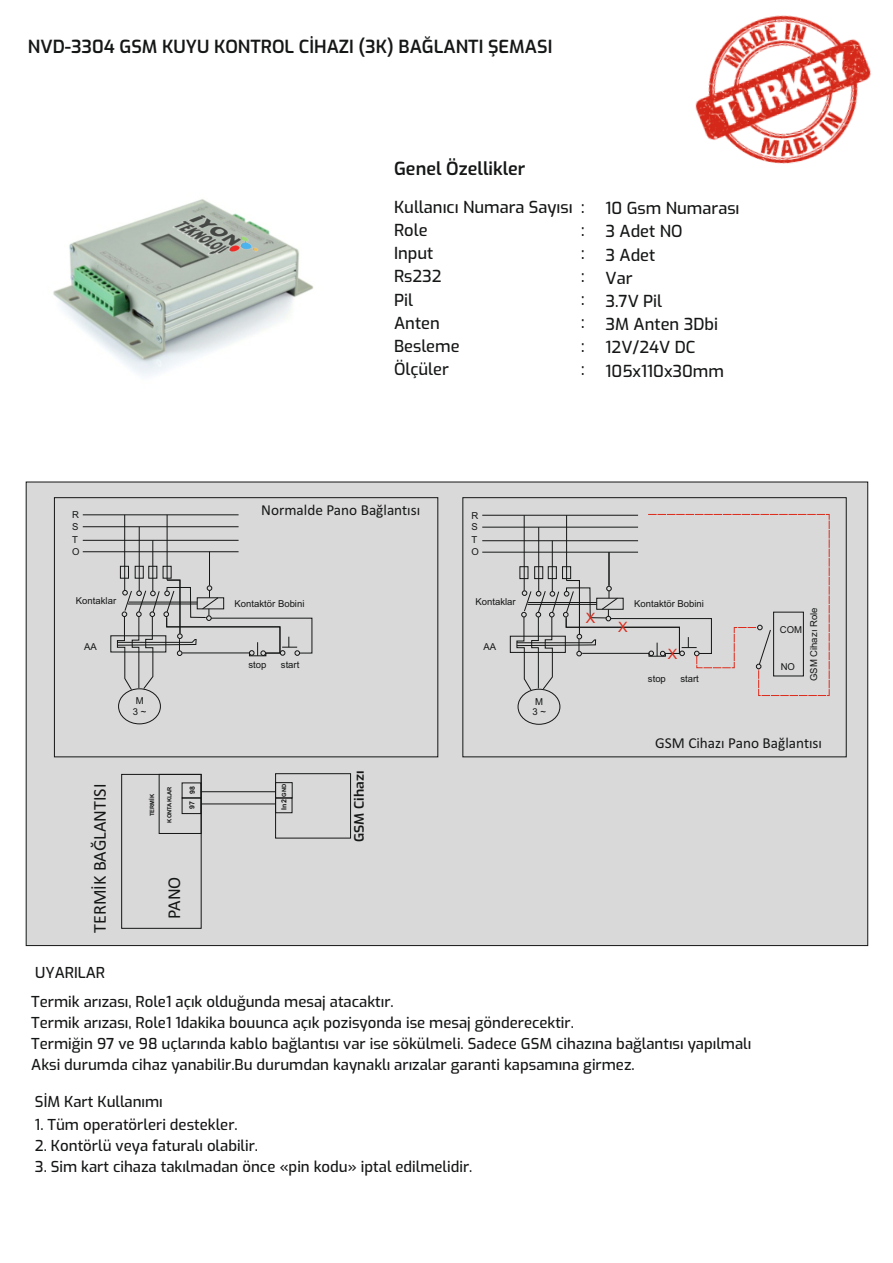
<style>
.page{position:relative;width:893px;height:1263px;background:#fff}
.page>*{position:absolute;margin:0;border:0;box-sizing:border-box;transform-origin:0 0}
.t1{font:18.15px "Calibri";color:#151616}
.t2{font:600 18px "Exo";color:#151616}
.t3{font:500 16.5px/23.1px "Exo";color:#151616}
.t4{font:15.3px "Calibri";color:#151616}
.t5{font:500 15px/21px "Exo";color:#151616}
.t6{font:14.25px "Arial";color:#dd2b1c}
.t7{font:600 12.9px "Exo";color:#151616;scale:1.08 1}
.t8{font:9.6px/11.7px "Arial";color:#151616}
.t9{font:700 7.05px "Arial";color:#151616}
.t10{font:700 5.7px "Arial";color:#151616}
.s1{font-size:5.7px}
</style>
<div class="page">
<img style="left:53px;top:199px;width:261px;height:177px">
<div style="left:25px;top:481px;width:844px;height:465px;background:#d9d9da"></div>
<img style="left:695px;top:15px;width:176px;height:149px">
<div style="left:121px;top:774px;width:81px;height:155px;border:1px solid #151616"></div>
<div style="left:275px;top:773px;width:76px;height:65px;border:1px solid #151616"></div>
<div style="left:159px;top:774px;width:43px;height:60px;border:1px solid #151616"></div>
<div style="left:182px;top:797px;width:19px;height:17px;border:1px solid #151616"></div>
<div style="left:182px;top:782px;width:19px;height:16px;border:1px solid #151616"></div>
<div style="left:275px;top:797px;width:17px;height:16px;border:1px solid #151616"></div>
<div style="left:275px;top:782px;width:18px;height:16px;border:1px solid #151616"></div>
<hr style="left:201px;top:803px;width:75px;height:1px;background:#151616">
<hr style="left:201px;top:791px;width:75px;height:1px;background:#151616">
<hr style="left:83px;top:514px;width:156px;height:1px;background:#151616">
<hr style="left:83px;top:526px;width:156px;height:1px;background:#151616">
<hr style="left:83px;top:540px;width:156px;height:1px;background:#151616">
<hr style="left:83px;top:551px;width:156px;height:1px;background:#151616">
<hr style="left:124px;top:515px;width:1px;height:75px;background:#151616">
<hr style="left:139px;top:527px;width:1px;height:64px;background:#151616">
<hr style="left:152px;top:540px;width:1px;height:51px;background:#151616">
<hr style="left:167px;top:515px;width:1px;height:65px;background:#151616">
<hr style="left:209px;top:552px;width:1px;height:33px;background:#151616">
<div style="left:120px;top:566px;width:9px;height:13px;border:1px solid #151616"></div>
<div style="left:135px;top:566px;width:9px;height:13px;border:1px solid #151616"></div>
<div style="left:148px;top:566px;width:9px;height:13px;border:1px solid #151616"></div>
<div style="left:163px;top:566px;width:9px;height:13px;border:1px solid #151616"></div>
<div style="left:118px;top:688px;width:43px;height:36px;border:1px solid #151616;border-radius:50%"></div>
<div style="left:110px;top:635px;width:56px;height:17px;border:1px solid #151616"></div>
<svg style="left:117px;top:579px;width:196px;height:112px;background:#c9c9ca"></svg>
<div style="left:54px;top:497px;width:384px;height:260px;border:1px solid #151616"></div>
<hr style="left:482px;top:515px;width:156px;height:1px;background:#151616">
<hr style="left:482px;top:527px;width:156px;height:1px;background:#151616">
<hr style="left:482px;top:540px;width:156px;height:1px;background:#151616">
<hr style="left:482px;top:552px;width:156px;height:1px;background:#151616">
<div style="left:518px;top:689px;width:42px;height:36px;border:1px solid #151616;border-radius:50%"></div>
<div style="left:510px;top:636px;width:56px;height:17px;border:1px solid #151616"></div>
<svg style="left:516px;top:514px;width:314px;height:182px;background:#cecdce"></svg>
<div style="left:462px;top:497px;width:385px;height:260px;border:1px solid #151616"></div>
<p class="t2" style="left:28px;top:35px;width:526px">NVD-3304 GSM KUYU KONTROL CİHAZI (3K) BAĞLANTI ŞEMASI</p>
<p class="t2" style="left:394px;top:157px;width:133px">Genel Özellikler</p>
<p class="t3" style="left:394px;top:196px;width:180px">Kullanıcı Numara Sayısı<br>Role<br>Input<br>Rs232<br>Pil<br>Anten<br>Besleme<br>Ölçüler</p>
<p class="t3" style="left:606px;top:197px;width:135px">10 Gsm Numarası<br>3 Adet NO<br>3 Adet<br>Var<br>3.7V Pil<br>3M Anten 3Dbi<br>12V/24V DC<br>105x110x30mm</p>
<p class="t3" style="left:581px;top:196px;width:5px;text-align:justify">: : : : : : : :</p>
<p class="t8" style="left:72px;top:510px;width:8px">R<br>S</p>
<p class="t8" style="left:72px;top:535px;width:9px">T<br>O</p>
<p class="t4" style="left:261px;top:504px;width:161px">Normalde Pano Bağlantısı</p>
<p class="t8" style="left:471px;top:510px;width:8px">R<br>S</p>
<p class="t8" style="left:471px;top:535px;width:9px">T<br>O</p>
<p class="t8" style="left:76px;top:596px;width:42px">Kontaklar</p>
<p class="t8" style="left:235px;top:598px;width:71px">Kontaktör Bobini</p>
<p class="t8" style="left:84px;top:642px;width:14px">AA</p>
<p class="t8" style="left:248px;top:660px;width:20px">stop</p>
<p class="t8" style="left:281px;top:660px;width:20px">start</p>
<p class="t8" style="left:475px;top:596px;width:42px">Kontaklar</p>
<p class="t8" style="left:634px;top:599px;width:71px">Kontaktör Bobini</p>
<p class="t8" style="left:484px;top:642px;width:14px">AA</p>
<p class="t6" style="left:586px;top:612px;width:11px">X</p>
<p class="t6" style="left:618px;top:622px;width:11px">X</p>
<p class="t6" style="left:668px;top:648px;width:11px">X</p>
<p class="t8" style="left:648px;top:673px;width:20px">stop</p>
<p class="t8" style="left:680px;top:673px;width:20px">start</p>
<p class="t8" style="left:780px;top:624px;width:24px">COM</p>
<p class="t8" style="left:781px;top:661px;width:16px">NO</p>
<p class="t8" style="left:809px;top:681px;width:75px;rotate:-90deg">GSM Cihazı Role</p>
<p class="t8" style="left:133px;top:696px;width:15px;line-height:10.6px">M<br>3 ~</p>
<p class="t8" style="left:532px;top:697px;width:15px;line-height:10.6px">M<br>3 ~</p>
<p class="t1" style="left:92px;top:933px;width:151px;rotate:-90deg">TERMİK BAĞLANTISI</p>
<p class="t5" style="left:35px;top:962px;width:71px">UYARILAR</p>
<p class="t10" style="left:150px;top:816px;width:24px;rotate:-90deg">TERMİK</p>
<p class="t10" style="left:167px;top:822px;width:38px;rotate:-90deg">KONTAKLAR</p>
<p class="t9" style="left:189px;top:808px;width:24px;rotate:-90deg">97 98</p>
<p class="t1" style="left:166px;top:919px;width:44px;rotate:-90deg">PANO</p>
<p class="t9" style="left:281px;top:810px;width:27px;rotate:-90deg">In2 <span class="s1">GND</span></p>
<p class="t7" style="left:351px;top:842px;width:68px;rotate:-90deg">GSM Cihazı</p>
<p class="t4" style="left:655px;top:736px;width:168px">GSM Cihazı Pano Bağlantısı</p>
<p class="t5" style="left:31px;top:991px;width:721px">Termik arızası, Role1 açık olduğunda mesaj atacaktır.<br>Termik arızası, Role1 1dakika bouunca açık pozisyonda ise mesaj gönderecektir.<br>Termiğin 97 ve 98 uçlarında kablo bağlantısı var ise sökülmeli. Sadece GSM cihazına bağlantısı yapılmalı Aksi durumda cihaz yanabilir.Bu durumdan kaynaklı arızalar garanti kapsamına girmez.</p>
<p class="t5" style="left:35px;top:1091px;width:129px">SİM Kart Kullanımı</p>
<p class="t5" style="left:35px;top:1115px;width:204px">1. Tüm operatörleri destekler.</p>
<p class="t5" style="left:35px;top:1136px;width:225px">2. Kontörlü veya faturalı olabilir.</p>
<p class="t5" style="left:35px;top:1157px;width:439px">3. Sim kart cihaza takılmadan önce «pin kodu» iptal edilmelidir.</p>
</div>
